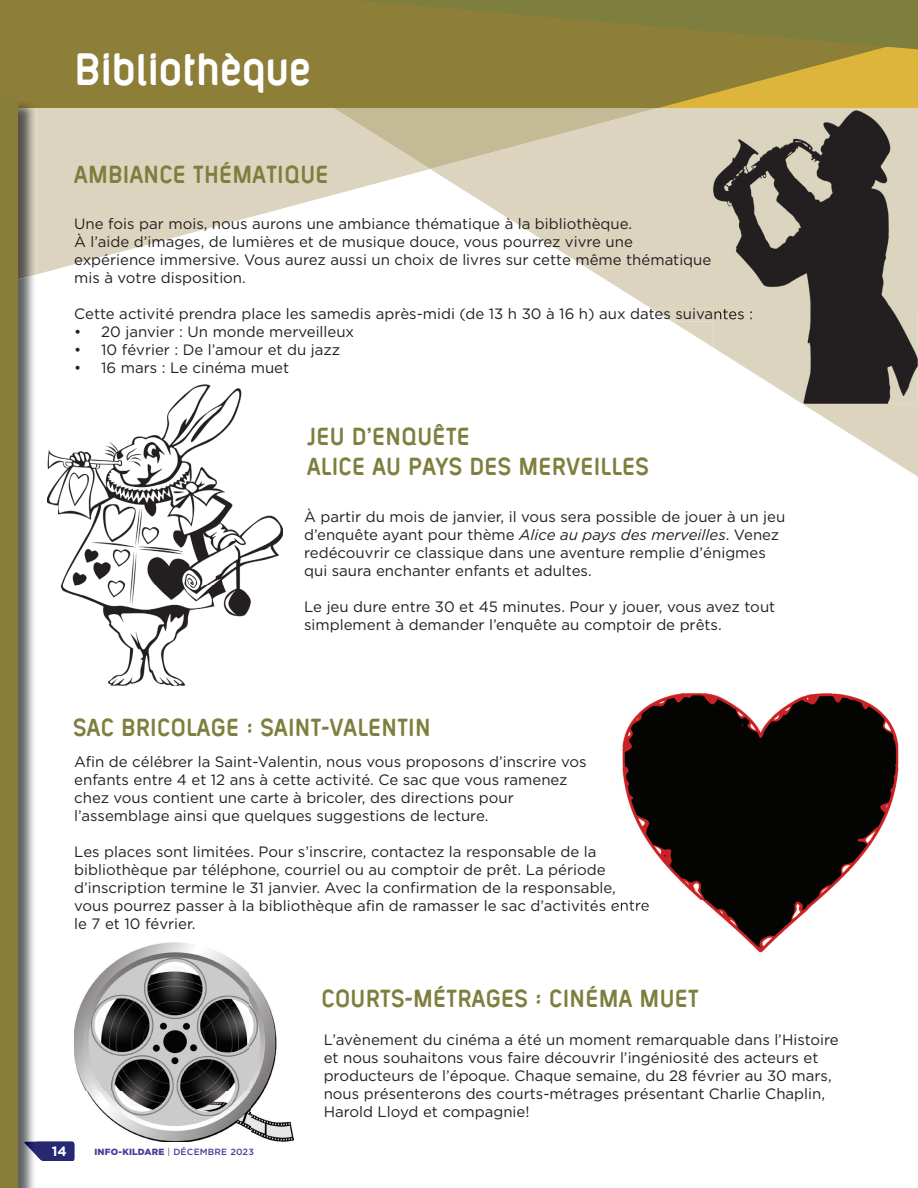
<style>
.page{position:relative;width:918px;height:1188px;background:#fff}
.page>*{position:absolute;margin:0;border:0;box-sizing:border-box;transform-origin:0 0}
.t1{font:700 condensed 49.5px "Layar Bahtera Dd W01";letter-spacing:.005em;color:#fff}
.t2{font:700 condensed 27px/30px "Layar Bahtera Dd W01";letter-spacing:.01em;color:#7e7f3e}
.t3{font:15px/18px "Gotham HTF";color:#231f20}
.t4{font:700 13.5px "Gotham HTF";color:#fff}
.t5{font:900 9px "Gotham HTF";letter-spacing:.02em;color:#513a97}
.s1{font-style:italic}
.s2{font-weight:400}
.s3{font-weight:500}
</style>
<div class="page">
<svg style="left:430px;top:108px;width:488px;height:369px"></svg>
<svg style="left:651px;top:308px;width:63px;height:14px"></svg>
<svg style="left:36px;top:108px;width:393px;height:166px;fill:#dcd4be"></svg>
<svg style="left:334px;top:108px;width:324px;height:61px;background:#d0c7aa"></svg>
<div style="left:0;top:0;width:114px;height:108px;background:#8d7e38"></div>
<svg style="left:114px;top:0;width:804px;height:108px;background:#928339"></svg>
<img style="left:17px;top:284px;width:19px;height:904px">
<img style="left:17px;top:100px;width:19px;height:184px">
<svg style="left:23px;top:1142px;width:51px;height:19px"></svg>
<div style="left:0;top:98px;width:17px;height:1090px;background:#8a7d3a"></div>
<img style="left:714px;top:111px;width:204px;height:293px">
<img style="left:714px;top:308px;width:38px;height:14px">
<img style="left:47px;top:384px;width:236px;height:302px">
<img style="left:622px;top:693px;width:277px;height:260px">
<img style="left:617px;top:899px;width:33px;height:14px">
<img style="left:74px;top:943px;width:220px;height:199px">
<h1 class="t1" style="left:74px;top:45px;width:238px">Bibliothèque</h1>
<h2 class="t2" style="left:74px;top:159px;width:256px">AMBIANCE THÉMATIQUE</h2>
<p class="t3" style="left:74px;top:215px;width:639px">Une fois par mois, nous aurons une ambiance thématique à la bibliothèque.<br>À l’aide d’images, de lumières et de musique douce, vous pourrez vivre une expérience immersive. Vous aurez aussi un choix de livres sur cette même thématique mis à votre disposition.</p>
<p class="t3" style="left:74px;top:305px;width:680px">Cette activité prendra place les samedis après-midi (de 13 h 30 à 16 h) aux dates suivantes :</p>
<p class="t3" style="left:74px;top:323px;width:281px">• 20 janvier : Un monde merveilleux</p>
<p class="t3" style="left:74px;top:341px;width:267px">• 10 février : De l’amour et du jazz</p>
<p class="t3" style="left:74px;top:359px;width:216px">• 16 mars : Le cinéma muet</p>
<h2 class="t2" style="left:307px;top:421px;width:343px">JEU D’ENQUÊTE<br>ALICE AU PAYS DES MERVEILLES</h2>
<p class="t3" style="left:304px;top:507px;width:483px">À partir du mois de janvier, il vous sera possible de jouer à un jeu d’enquête ayant pour thème <span class="s1">Alice au pays des merveilles</span>. Venez redécouvrir ce classique dans une aventure remplie d’énigmes qui saura enchanter enfants et adultes.</p>
<p class="t3" style="left:304px;top:597px;width:473px">Le jeu dure entre 30 et 45 minutes. Pour y jouer, vous avez tout simplement à demander l’enquête au comptoir de prêts.</p>
<h2 class="t2" style="left:73px;top:712px;width:359px">SAC BRICOLAGE : SAINT-VALENTIN</h2>
<p class="t3" style="left:74px;top:752px;width:514px">Afin de célébrer la Saint-Valentin, nous vous proposons d’inscrire vos enfants entre 4 et 12 ans à cette activité. Ce sac que vous ramenez chez vous contient une carte à bricoler, des directions pour l’assemblage ainsi que quelques suggestions de lecture.</p>
<p class="t3" style="left:74px;top:842px;width:577px">Les places sont limitées. Pour s’inscrire, contactez la responsable de la bibliothèque par téléphone, courriel ou au comptoir de prêt. La période d’inscription termine le 31 janvier. Avec la confirmation de la responsable, vous pourrez passer à la bibliothèque afin de ramasser le sac d’activités entre le 7 et 10 février.</p>
<p class="t4" style="left:52px;top:1144px;width:16px">14</p>
<p class="t5" style="left:94px;top:1147px;width:161px">INFO-KILDARE <span class="s2">|</span> <span class="s3">DÉCEMBRE 2023</span></p>
<h2 class="t2" style="left:322px;top:984px;width:379px">COURTS-MÉTRAGES : CINÉMA MUET</h2>
<p class="t3" style="left:324px;top:1030px;width:517px">L’avènement du cinéma a été un moment remarquable dans l’Histoire et nous souhaitons vous faire découvrir l’ingéniosité des acteurs et producteurs de l’époque. Chaque semaine, du 28 février au 30 mars, nous présenterons des courts-métrages présentant Charlie Chaplin, Harold Lloyd et compagnie!</p>
</div>
